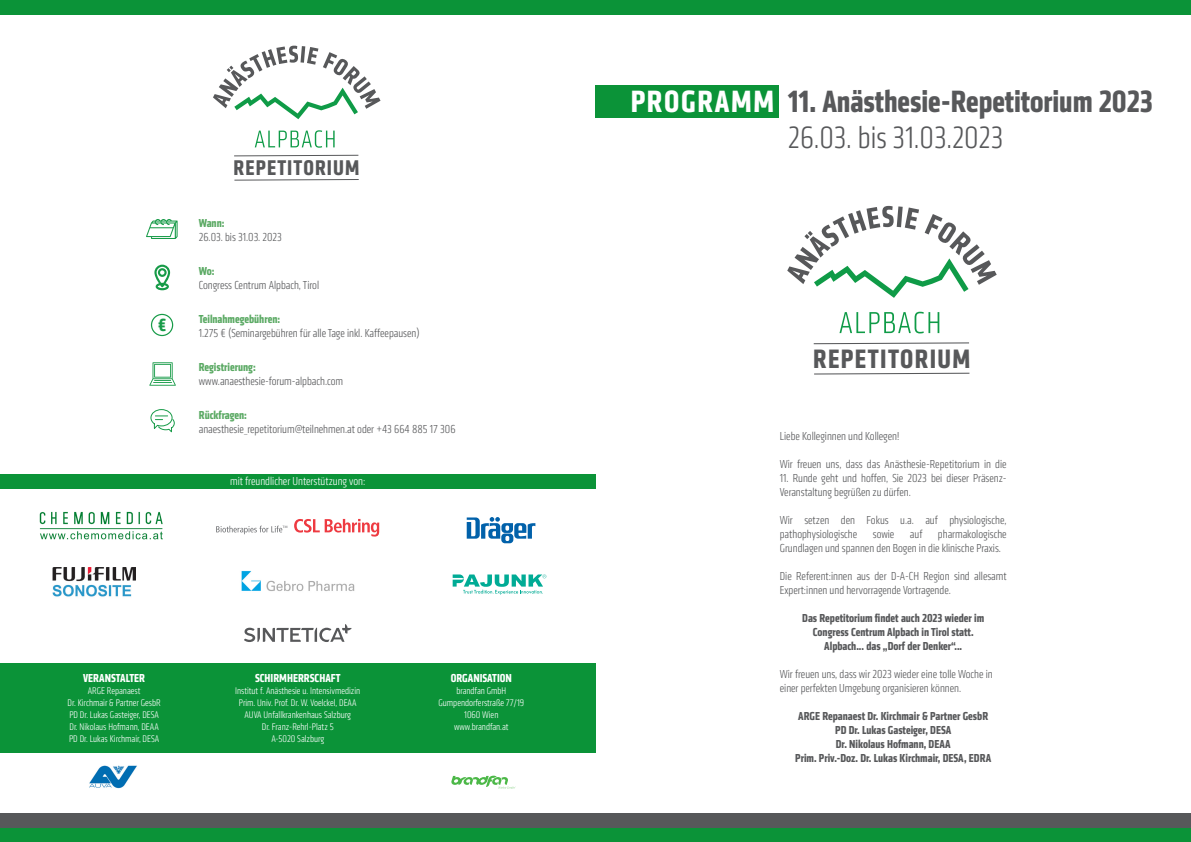
<style>
.page{position:relative;width:1191px;height:842px;background:#fff}
.page>*{position:absolute;margin:0;border:0;box-sizing:border-box;transform-origin:0 0}
.t1{font:700 32px "Klavika Condensed";color:#57585a}
.t2{font:300 32px "Klavika Condensed";color:#57585a}
.t3{font:700 27.7px "Klavika Condensed";letter-spacing:.05em;color:#57585a}
.t4{font:700 22.1px "Klavika Condensed";letter-spacing:.05em;color:#57585a}
.t5{font:700 18.3px "Klavika Condensed";color:#179b48}
.t6{font:300 12px/14px "Klavika Condensed";color:#57585a}
.t7{font:700 12px/14px "Klavika Condensed";color:#57585a;text-align:center}
.t8{font:700 12px "Klavika Condensed";color:#5aa963}
.t9{font:700 12px "Klavika Condensed";color:#fff}
.t10{font:300 12px "Klavika Condensed";color:#fff}
.t11{font:300 10px/12px "Klavika Condensed";color:#fff;text-align:center}
.s1{color:#fff}
</style>
<div class="page">
<div style="left:595px;top:85px;width:183px;height:32px;background:#0b9338"></div>
<div style="left:0;top:663px;width:595px;height:89px;background:#0b9338"></div>
<svg style="left:146px;top:219px;width:32px;height:20px"></svg>
<svg style="left:150px;top:409px;width:25px;height:24px"></svg>
<div style="left:151px;top:314px;width:22px;height:22px;border:1px solid #179b48;border-radius:50%"></div>
<svg style="left:149px;top:362px;width:27px;height:24px"></svg>
<svg style="left:154px;top:265px;width:16px;height:25px"></svg>
<svg style="left:213px;top:46px;width:167px;height:73px"></svg>
<svg style="left:255px;top:130px;width:80px;height:18px"></svg>
<svg style="left:234px;top:154px;width:125px;height:3px"></svg>
<svg style="left:234px;top:179px;width:125px;height:2px"></svg>
<svg style="left:787px;top:206px;width:209px;height:92px"></svg>
<svg style="left:839px;top:312px;width:100px;height:21px"></svg>
<svg style="left:813px;top:342px;width:156px;height:3px"></svg>
<svg style="left:814px;top:372px;width:156px;height:3px"></svg>
<img style="left:89px;top:765px;width:48px;height:24px">
<svg style="left:451px;top:776px;width:64px;height:13px"></svg>
<div style="left:0;top:828px;width:1191px;height:14px;background:#0b9338"></div>
<div style="left:0;top:814px;width:1191px;height:14px;background:#57585a"></div>
<div style="left:0;top:0;width:1191px;height:14px;background:#0b9338"></div>
<div style="left:0;top:475px;width:595px;height:14px;background:#0b9338"></div>
<img style="left:39px;top:511px;width:124px;height:29px">
<svg style="left:216px;top:526px;width:71px;height:8px"></svg>
<svg style="left:294px;top:519px;width:85px;height:18px"></svg>
<svg style="left:467px;top:517px;width:68px;height:26px"></svg>
<img style="left:241px;top:570px;width:114px;height:21px">
<svg style="left:244px;top:624px;width:107px;height:18px"></svg>
<img style="left:53px;top:567px;width:82px;height:30px">
<svg style="left:452px;top:574px;width:94px;height:21px"></svg>
<p class="t5" style="left:158px;top:313px;width:10px">€</p>
<p class="t4" style="left:234px;top:154px;width:127px">REPETITORIUM</p>
<p class="t8" style="left:199px;top:215px;width:27px">Wann:</p>
<p class="t6" style="left:199px;top:230px;width:85px">26.03. bis 31.03. 2023</p>
<p class="t8" style="left:199px;top:263px;width:17px">Wo:</p>
<p class="t6" style="left:199px;top:278px;width:122px">Congress Centrum Alpbach, Tirol</p>
<p class="t8" style="left:199px;top:311px;width:83px">Teilnahmegebühren:</p>
<p class="t6" style="left:199px;top:326px;width:222px">1.275 € (Seminargebühren für alle Tage inkl. Kaffeepausen)</p>
<p class="t8" style="left:199px;top:359px;width:58px">Registrierung:</p>
<p class="t6" style="left:199px;top:374px;width:146px">www.anaesthesie-forum-alpbach.com</p>
<p class="t8" style="left:199px;top:407px;width:50px">Rückfragen:</p>
<p class="t6" style="left:199px;top:422px;width:258px">anaesthesie_repetitorium@teilnehmen.at oder +43 664 885 17 306</p>
<p class="t10" style="left:230px;top:475px;width:137px">mit freundlicher Unterstützung von:</p>
<p class="t9" style="left:83px;top:670px;width:63px">VERANSTALTER</p>
<p class="t11" style="left:68px;top:685px;width:94px">ARGE Repanaest<br>Dr. Kirchmair &amp; Partner GesbR</p>
<p class="t11" style="left:69px;top:709px;width:91px;text-align:left">PD Dr. Lukas Gasteiger, DESA<br>Dr. Nikolaus Hofmann, DEAA</p>
<p class="t11" style="left:69px;top:733px;width:91px">PD Dr. Lukas Kirchmair, DESA</p>
<p class="t9" style="left:255px;top:670px;width:87px">SCHIRMHERRSCHAFT</p>
<p class="t11" style="left:235px;top:685px;width:126px">Institut f. Anästhesie u. Intensivmedizin</p>
<p class="t11" style="left:239px;top:697px;width:119px">Prim. Univ. Prof. Dr. W. Voelckel, DEAA</p>
<p class="t11" style="left:245px;top:709px;width:108px">AUVA Unfallkrankenhaus Salzburg</p>
<p class="t11" style="left:262px;top:721px;width:73px">Dr. Franz-Rehrl-Platz 5</p>
<p class="t11" style="left:271px;top:733px;width:54px">A-5020 Salzburg</p>
<p class="t9" style="left:451px;top:670px;width:63px">ORGANISATION</p>
<p class="t11" style="left:456px;top:685px;width:51px">brandfan GmbH</p>
<p class="t11" style="left:438px;top:697px;width:87px">Gumpendorferstraße 77/19</p>
<p class="t11" style="left:464px;top:709px;width:36px">1060 Wien</p>
<p class="t11" style="left:454px;top:721px;width:56px">www.brandfan.at</p>
<p class="t1" style="left:631px;top:81px;width:523px"><span class="s1">PROGRAMM</span> 11. Anästhesie-Repetitorium 2023</p>
<p class="t2" style="left:787px;top:120px;width:217px">26.03. bis 31.03.2023</p>
<p class="t3" style="left:813px;top:341px;width:159px">REPETITORIUM</p>
<p class="t6" style="left:780px;top:429px;width:121px">Liebe Kolleginnen und Kollegen!</p>
<p class="t6" style="left:780px;top:457px;width:228px">Wir freuen uns, dass das Anästhesie-Repetitorium in die</p>
<p class="t6" style="left:780px;top:471px;width:228px">11. Runde geht und hoffen, Sie 2023 bei dieser Präsenz-<br>Veranstaltung begrüßen zu dürfen.</p>
<p class="t6" style="left:780px;top:513px;width:228px">Wir setzen den Fokus u.a. auf physiologische, pathophysiologische</p>
<p class="t6" style="left:872px;top:527px;width:23px">sowie</p>
<p class="t6" style="left:910px;top:527px;width:14px">auf</p>
<p class="t6" style="left:780px;top:527px;width:228px;text-indent:158px">pharmakologische<br>Grundlagen und spannen den Bogen in die klinische Praxis.</p>
<p class="t6" style="left:780px;top:569px;width:228px">Die Referent:innen aus der D-A-CH Region sind allesamt<br>Expert:innen und hervorragende Vortragende.</p>
<p class="t7" style="left:802px;top:611px;width:183px">Das Repetitorium findet auch 2023 wieder im<br>Congress Centrum Alpbach in Tirol statt.<br>Alpbach... das „Dorf der Denker“...</p>
<p class="t6" style="left:780px;top:667px;width:214px">Wir freuen uns, dass wir 2023 wieder eine tolle Woche in einer perfekten Umgebung organisieren können.</p>
<p class="t7" style="left:798px;top:709px;width:191px">ARGE Repanaest Dr. Kirchmair &amp; Partner GesbR<br>PD Dr. Lukas Gasteiger, DESA</p>
<p class="t7" style="left:836px;top:737px;width:116px">Dr. Nikolaus Hofmann, DEAA</p>
<p class="t7" style="left:795px;top:751px;width:197px">Prim. Priv.-Doz. Dr. Lukas Kirchmair, DESA, EDRA</p>
</div>
